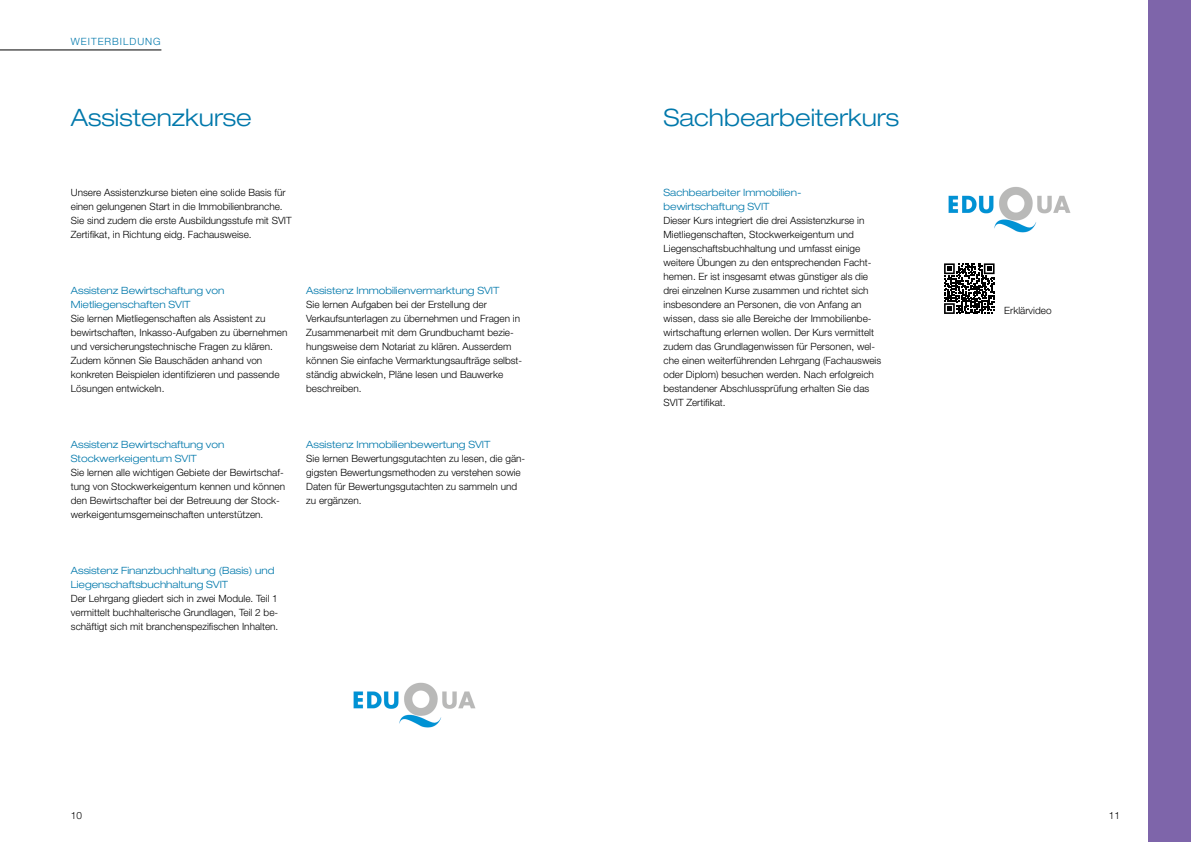
<style>
.page{position:relative;width:1191px;height:842px;background:#fff}
.page>*{position:absolute;margin:0;border:0;box-sizing:border-box;transform-origin:0 0}
.t1{font:300 expanded 24px "Helvetica Neue LT Std";color:#0078ab}
.t2{font:300 10px/14px "Helvetica Neue LT Std";color:#000}
.t3{font:300 expanded 10px/14px "Helvetica Neue LT Std";color:#0078ab}
.t4{font:300 10px "Helvetica Neue LT Std";letter-spacing:.1em;color:#0078ab}
</style>
<div class="page">
<hr style="left:0;top:50px;width:161px;height:1px;background:#000">
<img style="left:353px;top:682px;width:123px;height:46px">
<div style="left:1148px;top:0;width:43px;height:842px;background:#7e65aa"></div>
<svg style="left:944px;top:263px;width:50px;height:51px"></svg>
<img style="left:948px;top:187px;width:123px;height:46px">
<p class="t4" style="left:71px;top:36px;width:91px">WEITERBILDUNG</p>
<h1 class="t1" style="left:71px;top:103px;width:182px">Assistenzkurse</h1>
<p class="t2" style="left:71px;top:186px;width:222px">Unsere Assistenzkurse bieten eine solide Basis für einen gelungenen Start in die Immobilienbranche.<br>Sie sind zudem die erste Ausbildungsstufe mit SVIT Zertifikat, in Richtung eidg. Fachausweise.</p>
<p class="t3" style="left:71px;top:284px;width:155px">Assistenz Bewirtschaftung von<br>Mietliegenschaften SVIT</p>
<p class="t2" style="left:71px;top:312px;width:218px">Sie lernen Mietliegenschaften als Assistent zu bewirtschaften, Inkasso-Aufgaben zu übernehmen und versicherungstechnische Fragen zu klären.<br>Zudem können Sie Bauschäden anhand von konkreten Beispielen identifizieren und passende Lösungen entwickeln.</p>
<p class="t3" style="left:306px;top:284px;width:195px">Assistenz Immobilienvermarktung SVIT</p>
<p class="t2" style="left:306px;top:298px;width:217px">Sie lernen Aufgaben bei der Erstellung der Verkaufsunterlagen zu übernehmen und Fragen in Zusammenarbeit mit dem Grundbuchamt bezie&shy;hungsweise dem Notariat zu klären. Ausserdem können Sie einfache Vermarktungsaufträge selbst&shy;ständig abwickeln, Pläne lesen und Bauwerke beschreiben.</p>
<p class="t3" style="left:71px;top:438px;width:155px">Assistenz Bewirtschaftung von<br>Stockwerkeigentum SVIT</p>
<p class="t2" style="left:71px;top:466px;width:216px">Sie lernen alle wichtigen Gebiete der Bewirtschaf&shy;tung von Stockwerkeigentum kennen und können den Bewirtschafter bei der Betreuung der Stock&shy;werkeigentumsgemeinschaften unterstützen.</p>
<p class="t3" style="left:306px;top:438px;width:186px">Assistenz Immobilienbewertung SVIT</p>
<p class="t2" style="left:306px;top:452px;width:220px">Sie lernen Bewertungsgutachten zu lesen, die gän&shy;gigsten Bewertungsmethoden zu verstehen sowie Daten für Bewertungsgutachten zu sammeln und zu ergänzen.</p>
<p class="t3" style="left:71px;top:564px;width:205px">Assistenz Finanzbuchhaltung (Basis) und<br>Liegenschaftsbuchhaltung SVIT</p>
<p class="t2" style="left:71px;top:592px;width:209px;text-align:justify">Der Lehrgang gliedert sich in zwei Module. Teil 1 vermittelt buchhalterische Grundlagen, Teil 2 be&shy;schäftigt sich mit branchenspezifischen Inhalten.</p>
<p class="t2" style="left:71px;top:809px;width:13px">10</p>
<h1 class="t1" style="left:663px;top:103px;width:237px">Sachbearbeiterkurs</h1>
<p class="t3" style="left:663px;top:186px;width:139px">Sachbearbeiter Immobilien&shy;bewirtschaftung SVIT</p>
<p class="t2" style="left:663px;top:214px;width:219px">Dieser Kurs integriert die drei Assistenzkurse in Mietliegenschaften, Stockwerkeigentum und Liegenschaftsbuchhaltung und umfasst einige weitere Übungen zu den entsprechenden Facht&shy;hemen. Er ist insgesamt etwas günstiger als die drei einzelnen Kurse zusammen und richtet sich insbesondere an Personen, die von Anfang an wissen, dass sie alle Bereiche der Immobilienbe&shy;wirtschaftung erlernen wollen. Der Kurs vermittelt zudem das Grundlagenwissen für Personen, wel&shy;che einen weiterführenden Lehrgang (Fachausweis oder Diplom) besuchen werden. Nach erfolgreich bestandener Abschlussprüfung erhalten Sie das SVIT Zertifikat.</p>
<p class="t2" style="left:1004px;top:303px;width:49px">Erklärvideo</p>
<p class="t2" style="left:1109px;top:809px;width:13px">11</p>
</div>
